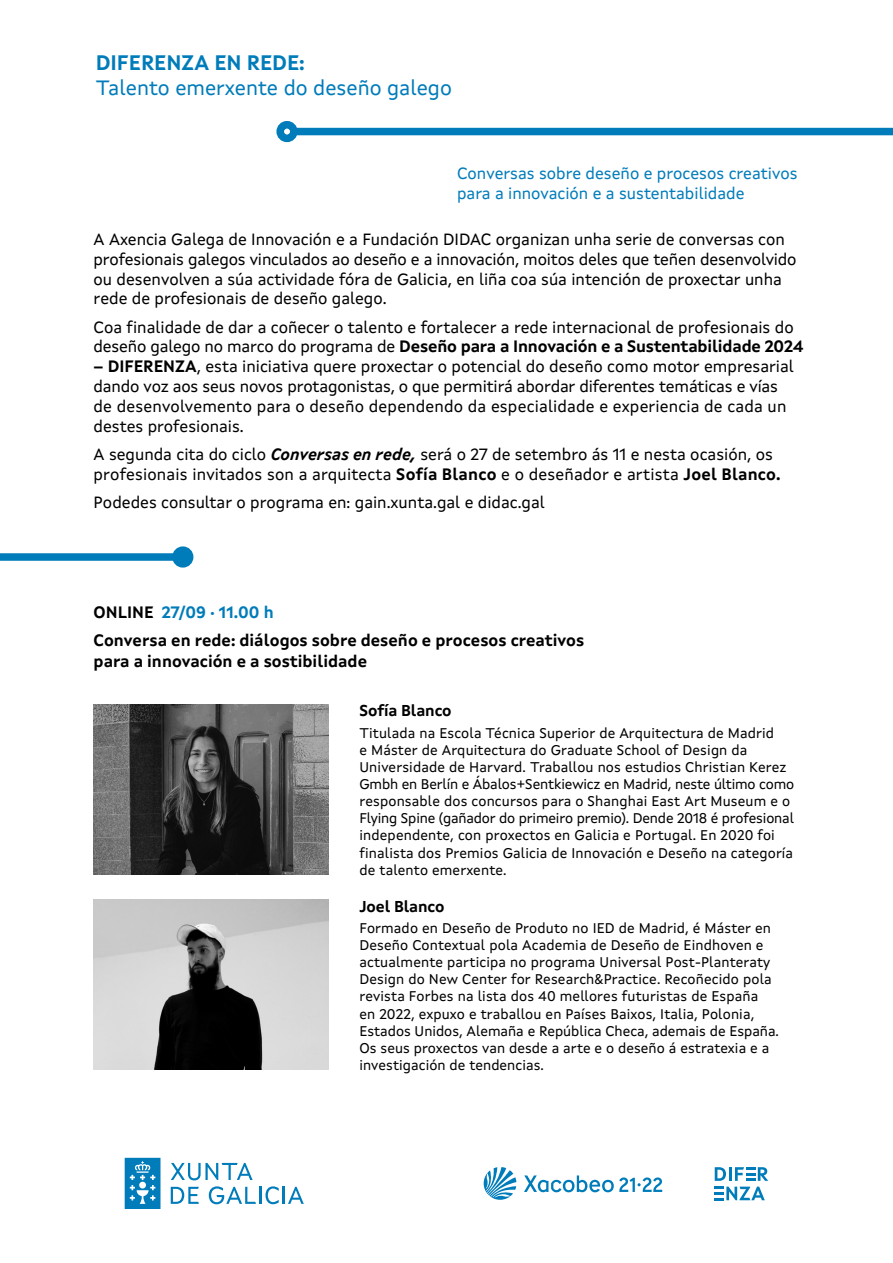
<style>
.page{position:relative;width:893px;height:1263px;background:#fff}
.page>*{position:absolute;margin:0;border:0;box-sizing:border-box;transform-origin:0 0}
.t1{font:21px "Xunta Sans";color:#007cba}
.t2{font:700 21px "Xunta Sans";color:#007cba}
.t3{font:16.5px/19.8px "Xunta Sans";color:#000}
.t4{font:700 16.5px/21px "Xunta Sans";color:#000}
.t5{font:16.5px/19.8px "Xunta Sans";color:#007cba}
.t6{font:700 16.5px "Xunta Sans";color:#007cba}
.t7{font:700 15.75px "Xunta Sans";letter-spacing:-.01em;color:#000}
.t8{font:14.25px/17.1px "Xunta Sans";letter-spacing:.01em;color:#000}
.s1{font-weight:700}
.s2{font-weight:700;font-style:italic}
.s3{color:#000}
</style>
<div class="page">
<div style="left:295px;top:128px;width:598px;height:7px;background:#007cba"></div>
<div style="left:276px;top:121px;width:22px;height:21px;border:8px solid #007cba;border-radius:50%"></div>
<svg style="left:125px;top:1158px;width:35px;height:51px"></svg>
<svg style="left:171px;top:1187px;width:28px;height:17px"></svg>
<svg style="left:209px;top:1186px;width:95px;height:18px"></svg>
<svg style="left:171px;top:1163px;width:82px;height:17px"></svg>
<svg style="left:484px;top:1167px;width:32px;height:33px"></svg>
<svg style="left:524px;top:1175px;width:138px;height:17px"></svg>
<svg style="left:715px;top:1167px;width:53px;height:33px"></svg>
<div style="left:0;top:553px;width:174px;height:8px;background:#007cba"></div>
<div style="left:176px;top:550px;width:14px;height:14px;background:#007cba;border-radius:50%"></div>
<div style="left:172px;top:546px;width:21px;height:22px;border:8px solid #007cba;border-radius:50%"></div>
<img style="left:94px;top:900px;width:235px;height:170px">
<img style="left:94px;top:704px;width:235px;height:171px">
<h1 class="t2" style="left:96px;top:50px;width:211px">DIFERENZA EN REDE:</h1>
<h1 class="t1" style="left:96px;top:75px;width:358px">Talento emerxente do deseño galego</h1>
<p class="t5" style="left:457px;top:163px;width:342px">Conversas sobre deseño e procesos creativos para a innovación e a sustentabilidade</p>
<p class="t3" style="left:94px;top:229px;width:704px">A Axencia Galega de Innovación e a Fundación DIDAC organizan unha serie de conversas con profesionais galegos vinculados ao deseño e a innovación, moitos deles que teñen desenvolvido ou desenvolven a súa actividade fóra de Galicia, en liña coa súa intención de proxectar unha rede de profesionais de deseño galego.</p>
<p class="t3" style="left:94px;top:317px;width:711px">Coa finalidade de dar a coñecer o talento e fortalecer a rede internacional de profesionais do deseño galego no marco do programa de <span class="s1">Deseño para a Innovación e a Sustentabilidade 2024</span></p>
<p class="t3" style="left:94px;top:356px;width:702px"><span class="s1">– DIFERENZA</span>, esta iniciativa quere proxectar o potencial do deseño como motor empresarial dando voz aos seus novos protagonistas, o que permitirá abordar diferentes temáticas e vías de desenvolvemento para o deseño dependendo da especialidade e experiencia de cada un destes profesionais.</p>
<p class="t3" style="left:94px;top:444px;width:689px">A segunda cita do ciclo <span class="s2">Conversas en rede,</span> será o 27 de setembro ás 11 e nesta ocasión, os profesionais invitados son a arquitecta <span class="s1">Sofía Blanco</span> e o deseñador e artista <span class="s1">Joel Blanco.</span></p>
<p class="t3" style="left:94px;top:492px;width:453px">Podedes consultar o programa en: gain.xunta.gal e didac.gal</p>
<p class="t6" style="left:94px;top:602px;width:182px"><span class="s3">ONLINE</span> 27/09 · 11.00 h</p>
<p class="t4" style="left:94px;top:630px;width:492px">Conversa en rede: diálogos sobre deseño e procesos creativos para a innovación e a sostibilidade</p>
<p class="t7" style="left:359px;top:701px;width:94px">Sofía Blanco</p>
<p class="t8" style="left:359px;top:724px;width:436px">Titulada na Escola Técnica Superior de Arquitectura de Madrid<br>e Máster de Arquitectura do Graduate School of Design da Universidade de Harvard. Traballou nos estudios Christian Kerez Gmbh en Berlín e Ábalos+Sentkiewicz en Madrid, neste último como responsable dos concursos para o Shanghai East Art Museum e o Flying Spine (gañador do primeiro premio). Dende 2018 é profesional independente, con proxectos en Galicia e Portugal. En 2020 foi finalista dos Premios Galicia de Innovación e Deseño na categoría de talento emerxente.</p>
<p class="t7" style="left:359px;top:897px;width:87px">Joel Blanco</p>
<p class="t8" style="left:359px;top:919px;width:421px">Formado en Deseño de Produto no IED de Madrid, é Máster en Deseño Contextual pola Academia de Deseño de Eindhoven e actualmente participa no programa Universal Post-Planteraty Design do New Center for Research&amp;Practice. Recoñecido pola revista Forbes na lista dos 40 mellores futuristas de España<br>en 2022, expuxo e traballou en Países Baixos, Italia, Polonia, Estados Unidos, Alemaña e República Checa, ademais de España.<br>Os seus proxectos van desde a arte e o deseño á estratexia e a investigación de tendencias.</p>
</div>
